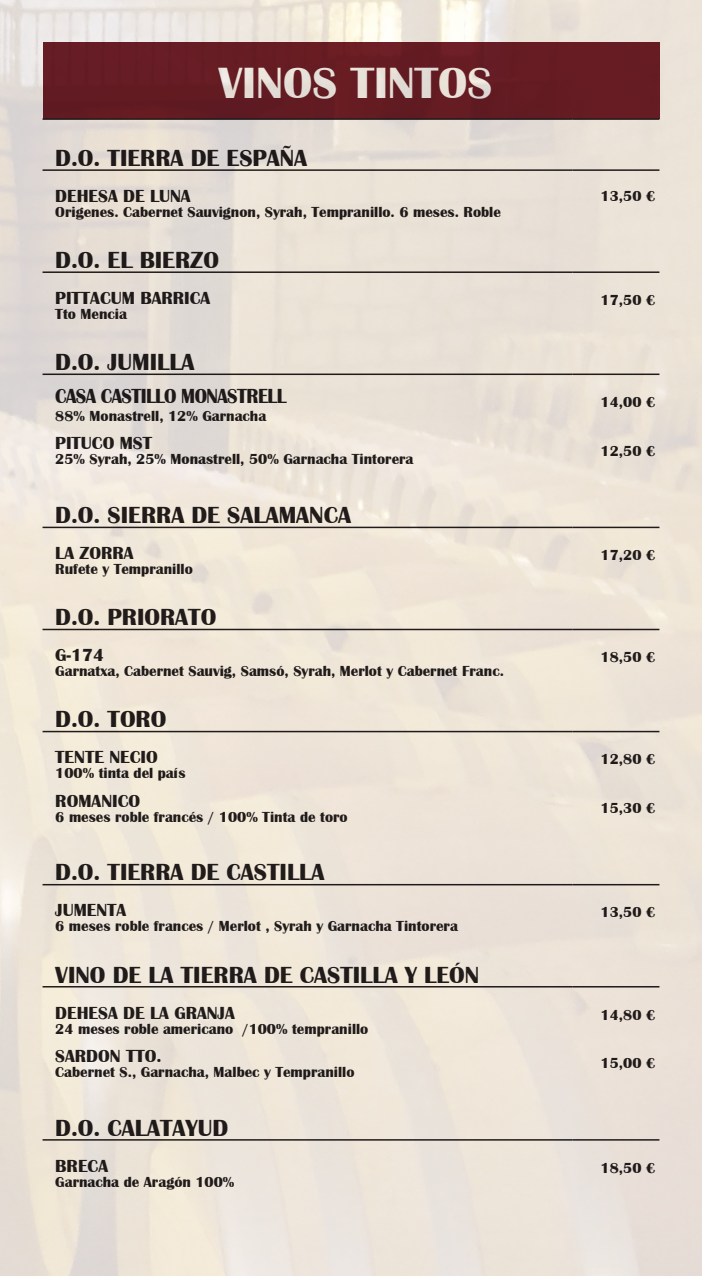
<style>
.page{position:relative;width:702px;height:1276px;background:#fff}
.page>*{position:absolute;margin:0;border:0;box-sizing:border-box;transform-origin:0 0}
.t1{font:700 45px "Britannic";color:#fff}
.t2{font:700 24px "Britannic";color:#231f20}
.t3{font:700 21px "Britannic";letter-spacing:-.03em;color:#231f20;scale:.91 1}
.t4{font:700 18px "Britannic";color:#231f20}
.t5{font:700 15px "Britannic";color:#231f20}
</style>
<div class="page">
<img style="left:0;top:0;width:702px;height:1276px">
<div style="left:43px;top:43px;width:616px;height:76px;background:#651c22"></div>
<hr style="left:43px;top:118px;width:529px;height:2px;background:#231f20">
<hr style="left:572px;top:118px;width:87px;height:2px;background:#231f20">
<hr style="left:43px;top:169px;width:529px;height:2px;background:#231f20">
<hr style="left:572px;top:169px;width:87px;height:2px;background:#231f20">
<hr style="left:43px;top:271px;width:529px;height:2px;background:#231f20">
<hr style="left:572px;top:271px;width:87px;height:2px;background:#231f20">
<hr style="left:43px;top:526px;width:529px;height:2px;background:#231f20">
<hr style="left:572px;top:526px;width:87px;height:2px;background:#231f20">
<hr style="left:43px;top:629px;width:529px;height:1px;background:#231f20">
<hr style="left:572px;top:629px;width:87px;height:1px;background:#231f20">
<hr style="left:43px;top:731px;width:529px;height:1px;background:#231f20">
<hr style="left:572px;top:731px;width:87px;height:1px;background:#231f20">
<hr style="left:43px;top:884px;width:529px;height:1px;background:#231f20">
<hr style="left:572px;top:884px;width:87px;height:1px;background:#231f20">
<hr style="left:43px;top:986px;width:529px;height:1px;background:#231f20">
<hr style="left:572px;top:986px;width:87px;height:1px;background:#231f20">
<hr style="left:43px;top:1139px;width:529px;height:1px;background:#231f20">
<hr style="left:572px;top:1139px;width:87px;height:1px;background:#231f20">
<hr style="left:43px;top:373px;width:529px;height:2px;background:#231f20">
<hr style="left:572px;top:373px;width:87px;height:2px;background:#231f20">
<h1 class="t1" style="left:218px;top:58px;width:275px">VINOS TINTOS</h1>
<h2 class="t2" style="left:55px;top:144px;width:253px">D.O. TIERRA DE ESPAÑA</h2>
<p class="t4" style="left:55px;top:186px;width:137px">DEHESA DE LUNA</p>
<p class="t5" style="left:55px;top:203px;width:447px">Origenes. Cabernet Sauvignon, Syrah, Tempranillo. 6 meses. Roble</p>
<h2 class="t2" style="left:55px;top:246px;width:165px">D.O. EL BIERZO</h2>
<p class="t4" style="left:55px;top:288px;width:156px">PITTACUM BARRICA</p>
<p class="t5" style="left:55px;top:305px;width:73px">Tto Mencia</p>
<h2 class="t2" style="left:55px;top:348px;width:141px">D.O. JUMILLA</h2>
<h3 class="t3" style="left:55px;top:384px;width:255px">CASA CASTILLO MONASTRELL</h3>
<p class="t5" style="left:55px;top:408px;width:212px">88% Monastrell, 12% Garnacha</p>
<p class="t4" style="left:55px;top:433px;width:98px">PITUCO MST</p>
<p class="t5" style="left:55px;top:451px;width:360px">25% Syrah, 25% Monastrell, 50% Garnacha Tintorera</p>
<h2 class="t2" style="left:55px;top:501px;width:297px">D.O. SIERRA DE SALAMANCA</h2>
<p class="t4" style="left:55px;top:543px;width:80px">LA ZORRA</p>
<p class="t5" style="left:55px;top:561px;width:139px">Rufete y Tempranillo</p>
<h2 class="t2" style="left:55px;top:604px;width:162px">D.O. PRIORATO</h2>
<p class="t4" style="left:55px;top:645px;width:50px">G-174</p>
<p class="t5" style="left:55px;top:663px;width:450px">Garnatxa, Cabernet Sauvig, Samsó, Syrah, Merlot y Cabernet Franc.</p>
<h2 class="t2" style="left:55px;top:706px;width:112px">D.O. TORO</h2>
<p class="t4" style="left:55px;top:747px;width:104px">TENTE NECIO</p>
<p class="t5" style="left:55px;top:765px;width:132px">100% tinta del país</p>
<p class="t4" style="left:55px;top:790px;width:86px">ROMANICO</p>
<p class="t5" style="left:55px;top:808px;width:294px">6 meses roble francés / 100% Tinta de toro</p>
<h2 class="t2" style="left:55px;top:859px;width:270px">D.O. TIERRA DE CASTILLA</h2>
<p class="t4" style="left:55px;top:900px;width:73px">JUMENTA</p>
<p class="t5" style="left:55px;top:918px;width:404px">6 meses roble frances / Merlot , Syrah y Garnacha Tintorera</p>
<h2 class="t2" style="left:55px;top:961px;width:425px">VINO DE LA TIERRA DE CASTILLA Y LEÓN</h2>
<p class="t4" style="left:55px;top:1002px;width:181px">DEHESA DE LA GRANJA</p>
<p class="t5" style="left:55px;top:1020px;width:314px">24 meses roble americano /100% tempranillo</p>
<p class="t4" style="left:55px;top:1045px;width:108px">SARDON TTO.</p>
<p class="t5" style="left:55px;top:1063px;width:301px">Cabernet S., Garnacha, Malbec y Tempranillo</p>
<h2 class="t2" style="left:55px;top:1114px;width:174px">D.O. CALATAYUD</h2>
<p class="t4" style="left:55px;top:1155px;width:54px">BRECA</p>
<p class="t5" style="left:55px;top:1173px;width:181px">Garnacha de Aragón 100%</p>
<p class="t5" style="left:600px;top:187px;width:56px">13,50 €</p>
<p class="t5" style="left:600px;top:291px;width:56px">17,50 €</p>
<p class="t5" style="left:600px;top:393px;width:56px">14,00 €</p>
<p class="t5" style="left:600px;top:442px;width:56px">12,50 €</p>
<p class="t5" style="left:600px;top:547px;width:56px">17,20 €</p>
<p class="t5" style="left:600px;top:649px;width:56px">18,50 €</p>
<p class="t5" style="left:600px;top:751px;width:56px">12,80 €</p>
<p class="t5" style="left:600px;top:800px;width:56px">15,30 €</p>
<p class="t5" style="left:600px;top:904px;width:56px">13,50 €</p>
<p class="t5" style="left:600px;top:1006px;width:56px">14,80 €</p>
<p class="t5" style="left:600px;top:1055px;width:56px">15,00 €</p>
<p class="t5" style="left:600px;top:1159px;width:56px">18,50 €</p>
</div>
